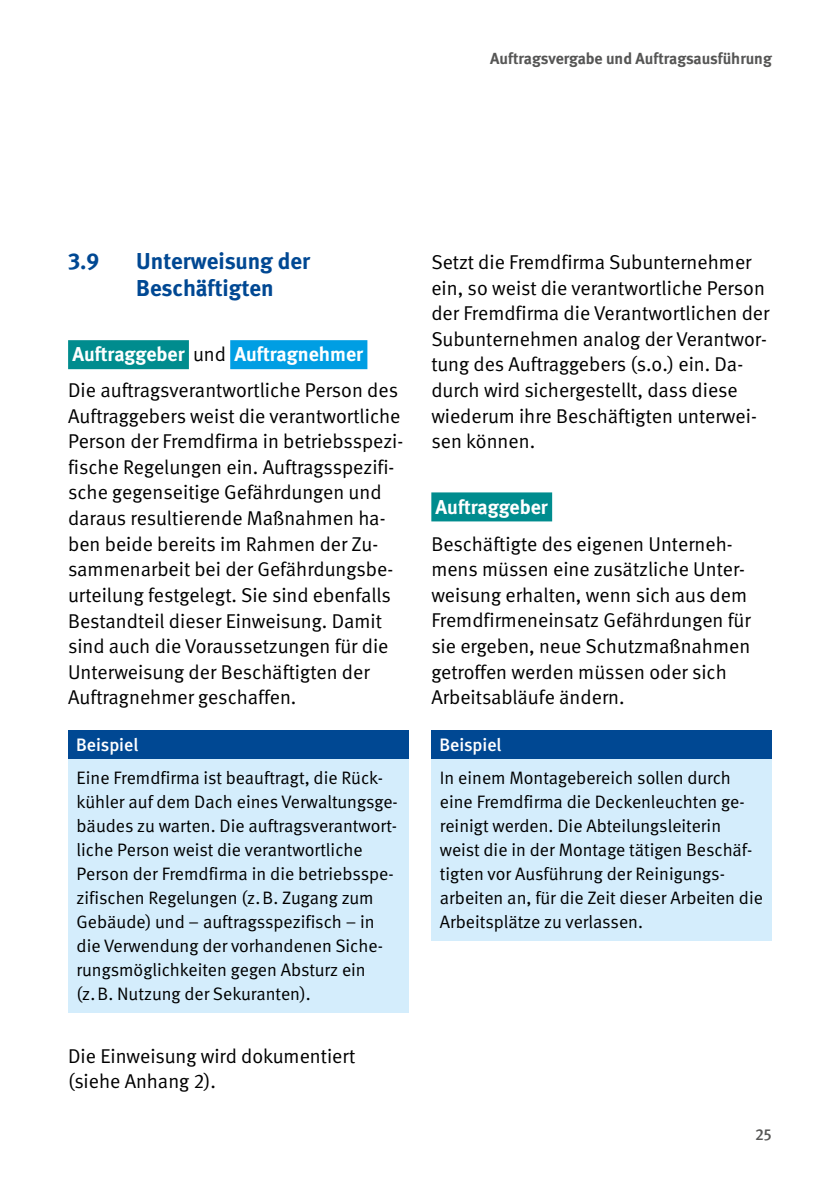
<style>
.page{position:relative;width:840px;height:1191px;background:#fff}
.page>*{position:absolute;margin:0;border:0;box-sizing:border-box;transform-origin:0 0}
.t1{font:700 23px/27px "DGUV Meta";color:#004893}
.t2{font:20px/25.6px "DGUV Meta";color:#000}
.t3{font:700 20px "DGUV Meta";color:#fff}
.t4{font:18px/24px "DGUV Meta";color:#000}
.t5{font:500 18px "DGUV Meta";color:#fff}
.t6{font:700 16px "DGUV Meta";color:#565655}
.t7{font:500 16px "DGUV Meta";color:#565655}
.s1{font-weight:700;color:#fff}
</style>
<div class="page">
<div style="left:68px;top:340px;width:121px;height:29px;background:#008c8e"></div>
<div style="left:230px;top:340px;width:137px;height:29px;background:#009ee3"></div>
<div style="left:68px;top:730px;width:340px;height:29px;background:#004893"></div>
<div style="left:68px;top:759px;width:340px;height:254px;background:#d4edfc"></div>
<div style="left:431px;top:492px;width:121px;height:29px;background:#008c8e"></div>
<div style="left:431px;top:730px;width:340px;height:29px;background:#004893"></div>
<div style="left:431px;top:759px;width:340px;height:182px;background:#d4edfc"></div>
<p class="t6" style="left:490px;top:49px;width:283px">Auftragsvergabe und Auftragsausführung</p>
<p class="t1" style="left:68px;top:248px;width:33px">3.9</p>
<p class="t1" style="left:136px;top:248px;width:175px">Unterweisung der<br>Beschäftigten</p>
<p class="t2" style="left:68px;top:337px;width:331px;line-height:35.8px"><span class="s1">Auftraggeber</span> und <span class="s1">Auftragnehmer<br></span>Die auftragsverantwortliche Person des</p>
<p class="t2" style="left:68px;top:403px;width:336px">Auftraggebers weist die verantwortliche Person der Fremdfirma in betriebsspezi&shy;fische Regelungen ein. Auftragsspezifi&shy;sche gegenseitige Gefährdungen und daraus resultierende Maßnahmen ha&shy;ben beide bereits im Rahmen der Zu&shy;sammenarbeit bei der Gefährdungsbe&shy;urteilung festgelegt. Sie sind ebenfalls Bestandteil dieser Einweisung. Damit sind auch die Voraussetzungen für die Unterweisung der Beschäftigten der Auftragnehmer geschaffen.</p>
<p class="t5" style="left:76px;top:734px;width:64px">Beispiel</p>
<p class="t4" style="left:77px;top:766px;width:322px">Eine Fremdfirma ist beauftragt, die Rück&shy;kühler auf dem Dach eines Verwaltungsge&shy;bäudes zu warten. Die auftragsverantwort&shy;liche Person weist die verantwortliche Person der Fremdfirma in die betriebsspe&shy;zifischen Regelungen (z.B. Zugang zum Gebäude) und – auftragsspezifisch – in die Verwendung der vorhandenen Siche&shy;rungsmöglichkeiten gegen Absturz ein (z.B. Nutzung der Sekuranten).</p>
<p class="t2" style="left:68px;top:1043px;width:288px">Die Einweisung wird dokumentiert (siehe Anhang 2).</p>
<p class="t2" style="left:431px;top:250px;width:339px">Setzt die Fremdfirma Subunternehmer ein, so weist die verantwortliche Person der Fremdfirma die Verantwortlichen der Subunternehmen analog der Verantwor&shy;tung des Auftraggebers (s.o.) ein. Da&shy;durch wird sichergestellt, dass diese wiederum ihre Beschäftigten unterwei&shy;sen können.</p>
<p class="t3" style="left:435px;top:495px;width:114px">Auftraggeber</p>
<p class="t2" style="left:431px;top:531px;width:320px">Beschäftigte des eigenen Unterneh&shy;mens müssen eine zusätzliche Unter&shy;weisung erhalten, wenn sich aus dem Fremdfirmeneinsatz Gefährdungen für sie ergeben, neue Schutzmaßnahmen getroffen werden müssen oder sich Arbeitsabläufe ändern.</p>
<p class="t5" style="left:439px;top:734px;width:64px">Beispiel</p>
<p class="t4" style="left:439px;top:766px;width:324px">In einem Montagebereich sollen durch eine Fremdfirma die Deckenleuchten ge&shy;reinigt werden. Die Abteilungsleiterin weist die in der Montage tätigen Beschäf&shy;tigten vor Ausführung der Reinigungs&shy;arbeiten an, für die Zeit dieser Arbeiten die Arbeitsplätze zu verlassen.</p>
<p class="t7" style="left:754px;top:1124px;width:18px">25</p>
</div>
